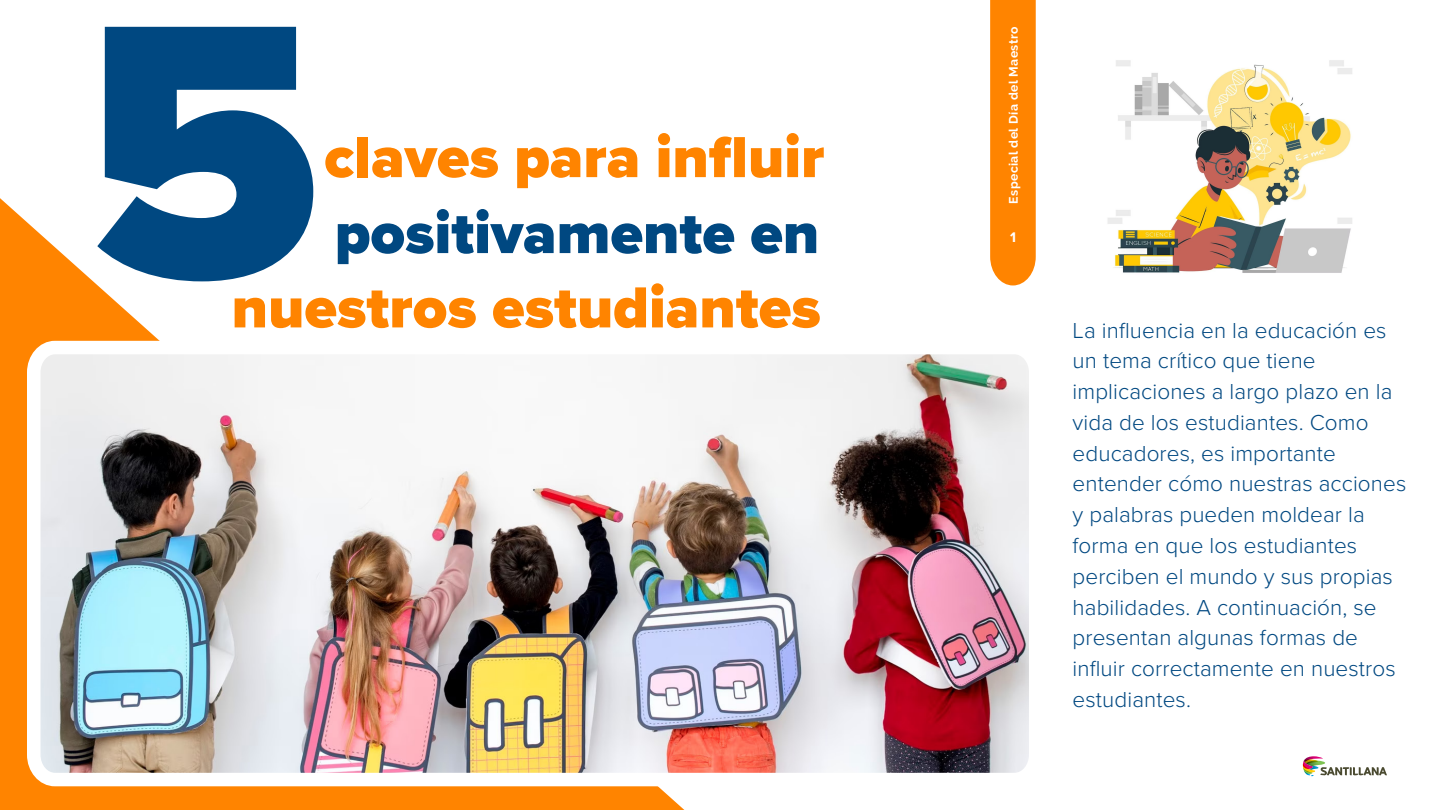
<style>
.page{position:relative;width:1440px;height:810px;background:#fff}
.page>*{position:absolute;margin:0;border:0;box-sizing:border-box;transform-origin:0 0}
.t1{font:900 375px "Proxima Nova";color:#004881}
.t2{font:900 60px "Proxima Nova";color:#ff8400}
.t3{font:900 60px "Proxima Nova";color:#004881}
.t4{font:300 22.5px/30.8px "Proxima Nova";letter-spacing:.005em;color:#004881}
.t5{font:700 14.48px "Proxima Nova";color:#fff}
.t6{font:700 12.23px "Raleway";letter-spacing:.035em;color:#fff}
</style>
<div class="page">
<svg style="left:0;top:198px;width:684px;height:612px"></svg>
<img style="left:20px;top:334px;width:1009px;height:459px">
<svg style="left:1302px;top:756px;width:85px;height:21px"></svg>
<div style="left:990px;top:0;width:46px;height:285px;background:#ff8400"></div>
<img style="left:1108px;top:60px;width:244px;height:213px">
<h1 class="t1" style="left:85px;top:-128px;width:236px">5</h1>
<h2 class="t2" style="left:324px;top:112px;width:502px">claves para influir</h2>
<h2 class="t3" style="left:335px;top:188px;width:486px">positivamente en</h2>
<h2 class="t2" style="left:232px;top:263px;width:591px">nuestros estudiantes</h2>
<p class="t6" style="left:1007px;top:204px;width:179px;rotate:-90deg">Especial del Día del Maestro</p>
<p class="t5" style="left:1010px;top:226px;width:7px">1</p>
<p class="t4" style="left:1073px;top:314px;width:335px">La influencia en la educación es un tema crítico que tiene implicaciones a largo plazo en la vida de los estudiantes. Como educadores, es importante entender cómo nuestras acciones y palabras pueden moldear la forma en que los estudiantes perciben el mundo y sus propias habilidades. A continuación, se presentan algunas formas de influir correctamente en nuestros estudiantes.</p>
</div>
